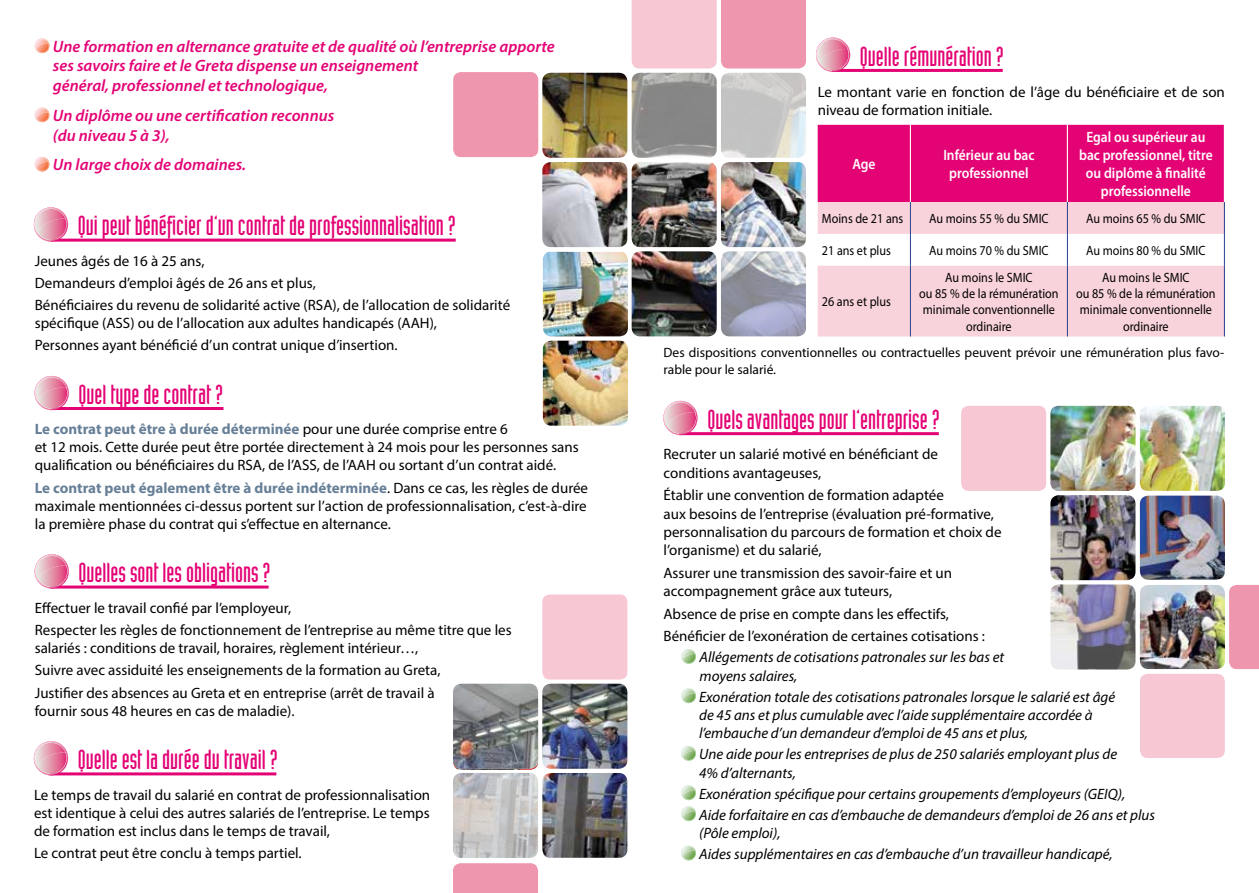
<style>
.page{position:relative;width:1259px;height:893px;background:#fff}
.page>*{position:absolute;margin:0;border:0;box-sizing:border-box;transform-origin:0 0}
.t1{font:27px "Industria LT Std Solid";color:#e40375}
.t2{font:italic 600 16.5px/19.8px "Myriad Pro";color:#e40375}
.t3{font:15px/18px "Myriad Pro";color:#000}
.t4{font:italic 15px/18.3px "Myriad Pro";color:#000}
.t5{font:600 15px/18px "Myriad Pro";color:#fff;text-align:center;scale:.9 1}
.t6{font:13.5px/16.2px "Myriad Pro";color:#000;text-align:center;scale:.9 1}
.t7{font:13.5px/16.2px "Myriad Pro";color:#000}
.s1{font-weight:700;color:#667f97}
</style>
<div class="page">
<svg style="left:681px;top:649px;width:15px;height:15px"></svg>
<svg style="left:681px;top:688px;width:15px;height:15px"></svg>
<svg style="left:681px;top:746px;width:15px;height:15px"></svg>
<svg style="left:681px;top:785px;width:15px;height:15px"></svg>
<svg style="left:681px;top:806px;width:15px;height:15px"></svg>
<svg style="left:681px;top:846px;width:15px;height:14px"></svg>
<svg style="left:35px;top:39px;width:14px;height:14px"></svg>
<svg style="left:35px;top:108px;width:14px;height:14px"></svg>
<svg style="left:35px;top:157px;width:14px;height:15px"></svg>
<div style="left:453px;top:72px;width:85px;height:85px;background:#ef96af;border-radius:8px"></div>
<div style="left:542px;top:594px;width:85px;height:85px;background:#f7c8d3;border-radius:7px"></div>
<img style="left:1140px;top:406px;width:85px;height:85px">
<img style="left:1050px;top:406px;width:85px;height:85px">
<div style="left:961px;top:406px;width:85px;height:85px;background:#f7c8d3;border-radius:7px"></div>
<div style="left:1140px;top:674px;width:84px;height:84px;background:#f7c8d3;border-radius:8px"></div>
<hr style="left:832px;top:69px;width:170px;height:3px;background:#e40375">
<svg style="left:815px;top:38px;width:35px;height:34px"></svg>
<hr style="left:51px;top:239px;width:405px;height:3px;background:#e40375">
<svg style="left:33px;top:207px;width:35px;height:35px"></svg>
<hr style="left:51px;top:407px;width:172px;height:3px;background:#e40375">
<svg style="left:34px;top:376px;width:35px;height:34px"></svg>
<hr style="left:50px;top:585px;width:219px;height:3px;background:#e40375">
<svg style="left:34px;top:554px;width:35px;height:34px"></svg>
<hr style="left:50px;top:772px;width:226px;height:3px;background:#e40375">
<svg style="left:33px;top:741px;width:35px;height:34px"></svg>
<hr style="left:679px;top:432px;width:260px;height:3px;background:#e40375">
<svg style="left:663px;top:401px;width:34px;height:34px"></svg>
<div style="left:1229px;top:585px;width:30px;height:84px;background:#ef96af"></div>
<div style="left:453px;top:863px;width:85px;height:30px;background:#ef96af"></div>
<svg style="left:631px;top:0;width:175px;height:69px;background:#f3b2c3"></svg>
<img style="left:1140px;top:585px;width:85px;height:84px">
<img style="left:453px;top:684px;width:85px;height:85px">
<img style="left:453px;top:773px;width:85px;height:85px">
<img style="left:542px;top:684px;width:85px;height:85px">
<img style="left:542px;top:773px;width:85px;height:85px">
<img style="left:543px;top:341px;width:85px;height:85px">
<img style="left:543px;top:252px;width:85px;height:84px">
<img style="left:1050px;top:495px;width:85px;height:85px">
<img style="left:1050px;top:584px;width:85px;height:85px">
<img style="left:1140px;top:496px;width:85px;height:84px">
<img style="left:631px;top:162px;width:85px;height:85px">
<img style="left:542px;top:162px;width:85px;height:85px">
<img style="left:721px;top:162px;width:85px;height:85px">
<img style="left:631px;top:251px;width:85px;height:85px">
<img style="left:721px;top:73px;width:85px;height:85px">
<img style="left:721px;top:251px;width:85px;height:85px">
<img style="left:631px;top:73px;width:85px;height:85px">
<img style="left:542px;top:73px;width:85px;height:85px">
<div style="left:817px;top:125px;width:406px;height:77px;background:#e40375"></div>
<svg style="left:817px;top:202px;width:407px;height:134px;fill:#f9d3db"></svg>
<hr style="left:910px;top:125px;width:1px;height:77px;background:#fff">
<hr style="left:1067px;top:125px;width:1px;height:77px;background:#fff">
<hr style="left:910px;top:202px;width:1px;height:32px;background:#25408f">
<hr style="left:1067px;top:202px;width:1px;height:32px;background:#25408f">
<hr style="left:1224px;top:202px;width:1px;height:32px;background:#25408f">
<hr style="left:910px;top:234px;width:1px;height:32px;background:#25408f">
<hr style="left:1067px;top:234px;width:1px;height:32px;background:#25408f">
<hr style="left:1224px;top:234px;width:1px;height:32px;background:#25408f">
<hr style="left:910px;top:266px;width:1px;height:70px;background:#25408f">
<hr style="left:1067px;top:266px;width:1px;height:70px;background:#25408f">
<hr style="left:1224px;top:266px;width:1px;height:70px;background:#25408f">
<p class="t2" style="left:53px;top:36px;width:503px">Une formation en alternance gratuite et de qualité où l’entreprise apporte ses savoirs faire et le Greta dispense un enseignement<br>général, professionnel et technologique,</p>
<p class="t2" style="left:53px;top:105px;width:283px">Un diplôme ou une certification reconnus (du niveau 5 à 3),</p>
<p class="t2" style="left:53px;top:154px;width:195px">Un large choix de domaines.</p>
<h1 class="t1" style="left:78px;top:211px;width:379px">Qui peut bénéficier d’un contrat de professionnalisation ?</h1>
<p class="t3" style="left:35px;top:249px;width:477px;line-height:22.2px">Jeunes âgés de 16 à 25 ans,<br>Demandeurs d’emploi âgés de 26 ans et plus,<br>Bénéficiaires du revenu de solidarité active (RSA), de l’allocation de solidarité</p>
<p class="t3" style="left:35px;top:312px;width:404px;line-height:22.2px">spécifique (ASS) ou de l’allocation aux adultes handicapés (AAH),<br>Personnes ayant bénéficié d’un contrat unique d’insertion.</p>
<h1 class="t1" style="left:79px;top:380px;width:146px">Quel type de contrat ?</h1>
<p class="t3" style="left:35px;top:420px;width:545px"><span class="s1">Le contrat peut être à durée déterminée</span> pour une durée comprise entre 6<br>et 12 mois. Cette durée peut être portée directement à 24 mois pour les personnes sans qualification ou bénéficiaires du RSA, de l’ASS, de l’AAH ou sortant d’un contrat aidé.</p>
<p class="t3" style="left:35px;top:478px;width:555px;text-align:justify"><span class="s1">Le contrat peut également être à durée indéterminée</span>. Dans ce cas, les règles de durée maximale mentionnées ci-dessus portent sur l’action de professionnalisation, c’est-à-dire la première phase du contrat qui s’effectue en alternance.</p>
<h1 class="t1" style="left:79px;top:558px;width:193px">Quelles sont les obligations ?</h1>
<p class="t3" style="left:35px;top:596px;width:478px;line-height:22.2px">Effectuer le travail confié par l’employeur,<br>Respecter les règles de fonctionnement de l’entreprise au même titre que les</p>
<p class="t3" style="left:35px;top:637px;width:407px;line-height:22.2px">salariés : conditions de travail, horaires, règlement intérieur…,<br>Suivre avec assiduité les enseignements de la formation au Greta,<br>Justifier des absences au Greta et en entreprise (arrêt de travail à</p>
<p class="t3" style="left:35px;top:701px;width:261px">fournir sous 48 heures en cas de maladie).</p>
<h1 class="t1" style="left:78px;top:745px;width:201px">Quelle est la durée du travail ?</h1>
<p class="t3" style="left:34px;top:785px;width:398px;text-align:justify">Le temps de travail du salarié en contrat de professionnalisation est identique à celui des autres salariés de l’entreprise. Le temps de formation est inclus dans le temps de travail,</p>
<p class="t3" style="left:34px;top:844px;width:269px">Le contrat peut être conclu à temps partiel.</p>
<h1 class="t1" style="left:860px;top:41px;width:145px">Quelle rémunération ?</h1>
<p class="t3" style="left:817px;top:82px;width:409px">Le montant varie en fonction de l’âge du bénéficiaire et de son niveau de formation initiale.</p>
<p class="t5" style="left:852px;top:155px;width:27px">Age</p>
<p class="t5" style="left:943px;top:146px;width:103px">Inférieur au bac professionnel</p>
<p class="t5" style="left:1079px;top:128px;width:150px">Egal ou supérieur au bac professionnel, titre ou diplôme à finalité professionnelle</p>
<p class="t6" style="left:822px;top:210px;width:92px">Moins de 21 ans</p>
<p class="t6" style="left:929px;top:210px;width:134px">Au moins 55 % du SMIC</p>
<p class="t6" style="left:1086px;top:210px;width:134px">Au moins 65 % du SMIC</p>
<p class="t6" style="left:822px;top:242px;width:78px">21 ans et plus</p>
<p class="t6" style="left:929px;top:242px;width:134px">Au moins 70 % du SMIC</p>
<p class="t6" style="left:1086px;top:242px;width:134px">Au moins 80 % du SMIC</p>
<p class="t6" style="left:822px;top:293px;width:78px">26 ans et plus</p>
<p class="t6" style="left:919px;top:269px;width:157px">Au moins le SMIC<br>ou 85 % de la rémunération minimale conventionnelle ordinaire</p>
<p class="t6" style="left:1076px;top:269px;width:157px">Au moins le SMIC<br>ou 85 % de la rémunération minimale conventionnelle ordinaire</p>
<p class="t7" style="left:663px;top:344px;width:562px">Des dispositions conventionnelles ou contractuelles peuvent prévoir une rémunération plus favo&shy;rable pour le salarié.</p>
<h1 class="t1" style="left:707px;top:405px;width:234px">Quels avantages pour l’entreprise ?</h1>
<p class="t3" style="left:663px;top:445px;width:276px">Recruter un salarié motivé en bénéficiant de conditions avantageuses,</p>
<p class="t3" style="left:663px;top:486px;width:339px">Établir une convention de formation adaptée<br>aux besoins de l’entreprise (évaluation pré-formative, personnalisation du parcours de formation et choix de l’organisme) et du salarié,</p>
<p class="t3" style="left:663px;top:563px;width:290px">Assurer une transmission des savoir-faire et un accompagnement grâce aux tuteurs,</p>
<p class="t3" style="left:663px;top:602px;width:323px;line-height:22.6px">Absence de prise en compte dans les effectifs,<br>Bénéficier de l’exonération de certaines cotisations :</p>
<p class="t4" style="left:699px;top:648px;width:306px">Allégements de cotisations patronales sur les bas et moyens salaires,</p>
<p class="t4" style="left:699px;top:687px;width:417px">Exonération totale des cotisations patronales lorsque le salarié est âgé de 45 ans et plus cumulable avec l’aide supplémentaire accordée à l’embauche d’un demandeur d’emploi de 45 ans et plus,</p>
<p class="t4" style="left:699px;top:745px;width:419px">Une aide pour les entreprises de plus de 250 salariés employant plus de<br>4% d’alternants,</p>
<p class="t4" style="left:699px;top:783px;width:457px;line-height:21px">Exonération spécifique pour certains groupements d’employeurs (GEIQ),<br>Aide forfaitaire en cas d’embauche de demandeurs d’emploi de 26 ans et plus</p>
<p class="t4" style="left:699px;top:822px;width:415px;line-height:21px">(Pôle emploi),<br>Aides supplémentaires en cas d’embauche d’un travailleur handicapé,</p>
</div>
